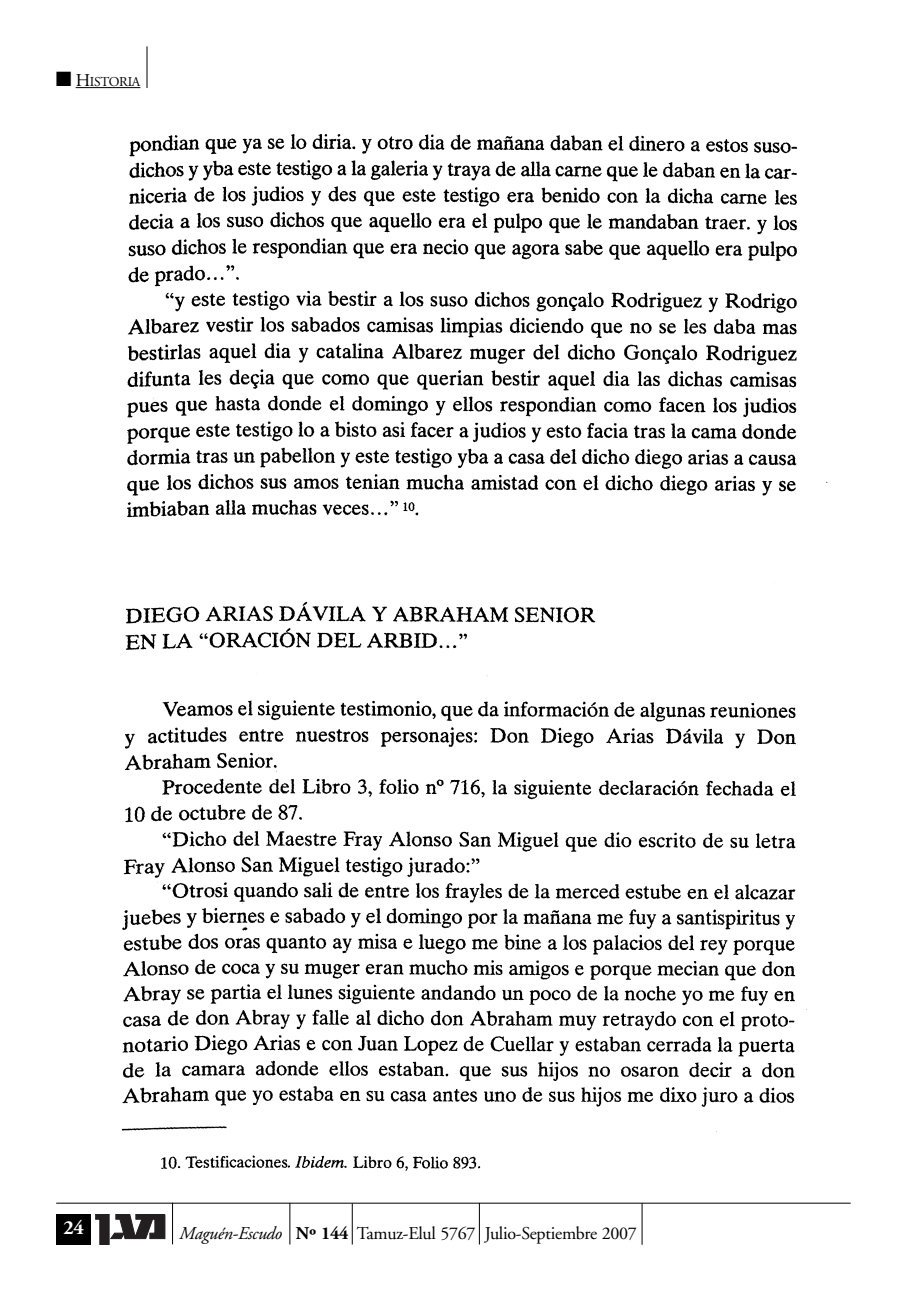
<style>
.page{position:relative;width:908px;height:1304px;background:#fff}
.page>*{position:absolute;margin:0;border:0;box-sizing:border-box;transform-origin:0 0}
.t1{font:700 20px "Adobe Garamond";color:#fff}
.t2{font:18px "Adobe Garamond";letter-spacing:-.015em;color:#000}
.t3{font:13.6px "Adobe Garamond";letter-spacing:-.02em;color:#000}
.s1{font-family:"Monotype Sorts";font-size:20px}
.s2{font-size:18px}
.s3{font-style:italic}
.s4{font-weight:700}
</style>
<div class="page">
<svg style="left:95px;top:1214px;width:70px;height:31px"></svg>
<div style="left:56px;top:1214px;width:35px;height:31px;background:#000"></div>
<hr style="left:289px;top:1203px;width:1px;height:41px;background:#000">
<hr style="left:172px;top:1203px;width:1px;height:41px;background:#000">
<hr style="left:352px;top:1203px;width:1px;height:41px;background:#000">
<hr style="left:479px;top:1203px;width:1px;height:41px;background:#000">
<hr style="left:641px;top:1203px;width:1px;height:42px;background:#000">
<hr style="left:147px;top:46px;width:1px;height:42px;background:#000">
<hr style="left:56px;top:1203px;width:794px;height:1px;background:#000">
<svg style="left:76px;top:87px;width:33px;height:1px"></svg>
<hr style="left:109px;top:87px;width:31px;height:1px;background:#000">
<img style="left:121px;top:134px;width:707px;height:1037px">
<p class="t3" style="left:56px;top:76px;width:86px"><span class="s1">■</span> <span class="s2">H</span>ISTORIA</p>
<p class="t1" style="left:63px;top:1219px;width:22px">24</p>
<p class="t2" style="left:179px;top:1226px;width:459px"><span class="s3">Maguén-Escudo</span> <span class="s4">Nº 144</span> Tamuz-Elul 5767 Julio-Septiembre 2007</p>
</div>
